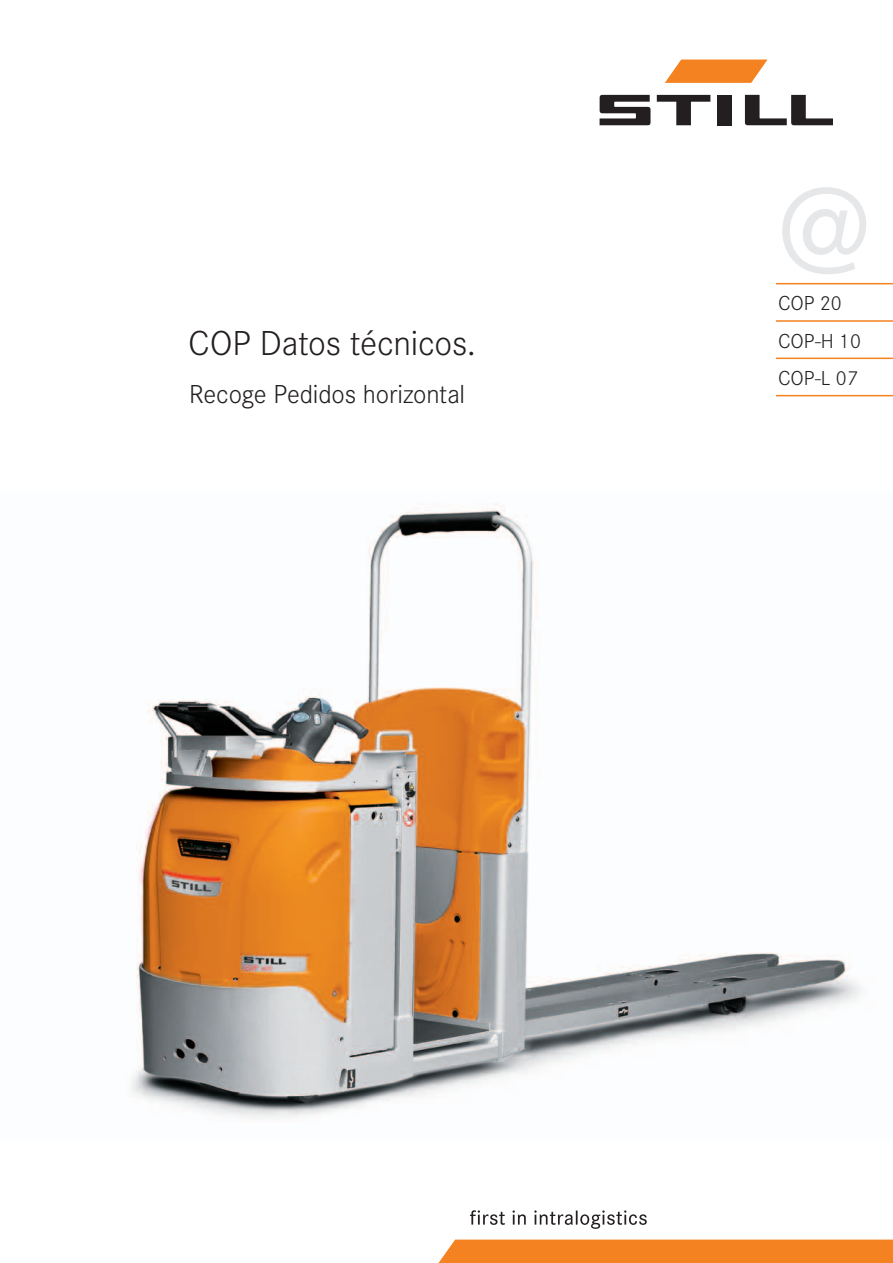
<style>
.page{position:relative;width:893px;height:1263px;background:#fff}
.page>*{position:absolute;margin:0;border:0;box-sizing:border-box;transform-origin:0 0}
.t1{font:500 126px "Corporate S";color:#e6e7e9}
.t2{font:300 36px "Corporate S";letter-spacing:-.01em;color:#231f20}
.t3{font:300 27px "Corporate S";letter-spacing:-.005em;color:#231f20}
.t4{font:300 21px/37.5px "Corporate S";color:#231f20}
</style>
<div class="page">
<img style="left:131px;top:503px;width:731px;height:615px">
<div style="left:438px;top:1239px;width:455px;height:24px;background:#f58220"></div>
<svg style="left:470px;top:1210px;width:177px;height:19px"></svg>
<svg style="left:657px;top:95px;width:53px;height:30px"></svg>
<div style="left:717px;top:95px;width:14px;height:30px;background:#231f20"></div>
<svg style="left:600px;top:95px;width:50px;height:30px"></svg>
<svg style="left:745px;top:95px;width:88px;height:30px"></svg>
<svg style="left:665px;top:60px;width:102px;height:23px;background:#f69543"></svg>
<hr style="left:776px;top:283px;width:117px;height:1px;background:#f58220">
<hr style="left:776px;top:320px;width:117px;height:2px;background:#f58220">
<hr style="left:776px;top:358px;width:117px;height:1px;background:#f58220">
<hr style="left:776px;top:395px;width:117px;height:1px;background:#f58220">
<h2 class="t2" style="left:188px;top:322px;width:289px">COP Datos técnicos.</h2>
<p class="t3" style="left:189px;top:378px;width:278px">Recoge Pedidos horizontal</p>
<h1 class="t1" style="left:778px;top:159px;width:94px">@</h1>
<p class="t4" style="left:778px;top:285px;width:84px">COP 20<br>COP-H 10<br>COP-L 07</p>
</div>
